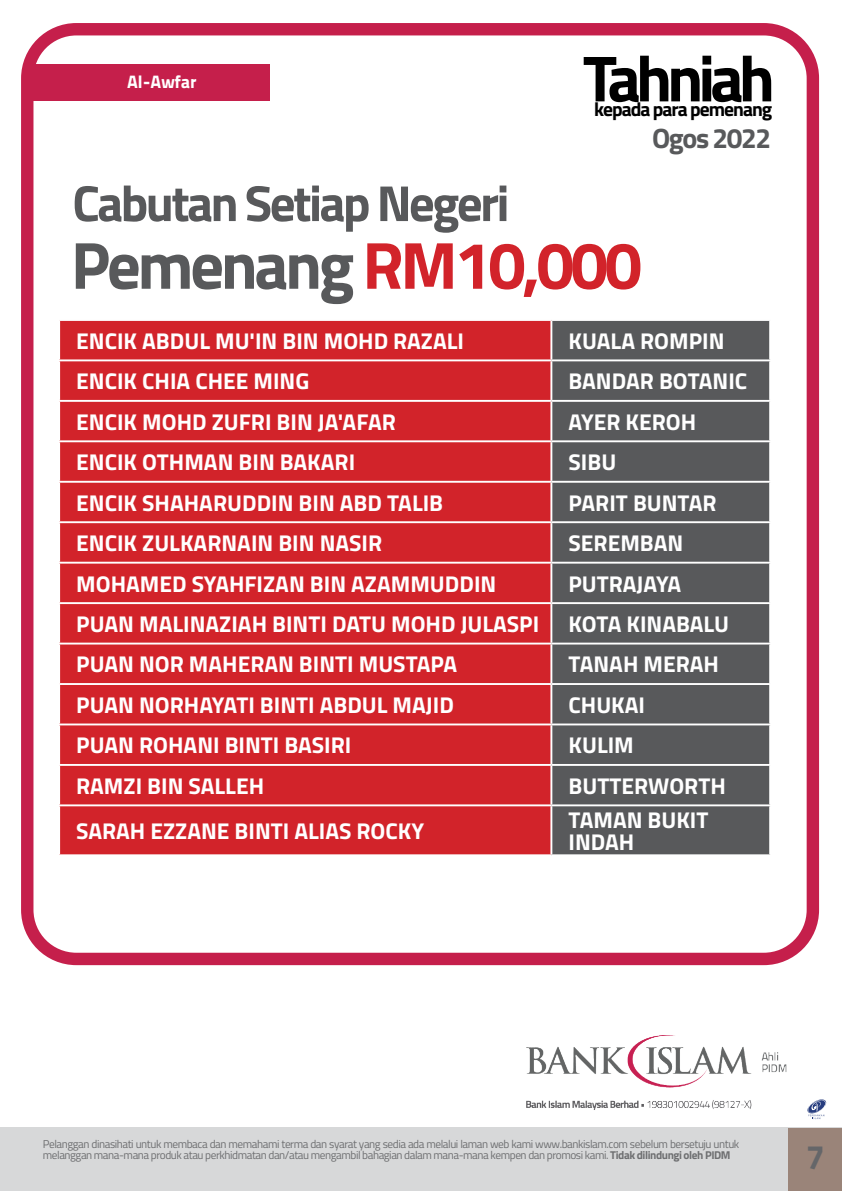
<style>
.page{position:relative;width:842px;height:1191px;background:#fff}
.page>*{position:absolute;margin:0;border:0;box-sizing:border-box;transform-origin:0 0}
.t1{font:700 66.7px "Titillium";letter-spacing:-.05em;color:#58595b}
.t2{font:700 65.3px "Titillium";letter-spacing:-.075em;color:#000}
.t3{font:700 50.7px "Titillium";letter-spacing:-.05em;color:#58595b}
.t4{font:700 34px "Titillium";color:#656669}
.t5{font:700 28px "Titillium";letter-spacing:-.05em;color:#58595b}
.t6{font:700 22.8px/22px "Titillium";color:#fff}
.t7{font:700 19.5px "Titillium";letter-spacing:-.05em;color:#000}
.t8{font:17.9px "Titillium Text 25 L 999 wt";color:#fff}
.t9{font:11.3px/11.3px "Titillium";letter-spacing:-.04em;color:#6e6f71}
.s1{color:#d2232a}
.s2{font-weight:700}
</style>
<div class="page">
<div style="left:29px;top:64px;width:241px;height:37px;background:#c51f4b"></div>
<div style="left:21px;top:23px;width:798px;height:942px;border:12px solid #c51f4b;border-radius:49px"></div>
<div style="left:0;top:1127px;width:842px;height:64px;background:#d7d8d9"></div>
<svg style="left:807px;top:1099px;width:19px;height:20px"></svg>
<div style="left:788px;top:1127px;width:54px;height:64px;background:#9a8479"></div>
<img style="left:526px;top:1035px;width:261px;height:75px">
<div style="left:60px;top:321px;width:490px;height:533px;background:#d2232a"></div>
<div style="left:552px;top:321px;width:217px;height:533px;background:#58595b"></div>
<hr style="left:58px;top:359px;width:493px;height:2px;background:#fff">
<hr style="left:551px;top:359px;width:220px;height:2px;background:#fff">
<hr style="left:58px;top:400px;width:493px;height:2px;background:#fff">
<hr style="left:551px;top:400px;width:220px;height:2px;background:#fff">
<hr style="left:58px;top:440px;width:493px;height:2px;background:#fff">
<hr style="left:551px;top:440px;width:220px;height:2px;background:#fff">
<hr style="left:58px;top:481px;width:493px;height:2px;background:#fff">
<hr style="left:551px;top:481px;width:220px;height:2px;background:#fff">
<hr style="left:58px;top:521px;width:493px;height:2px;background:#fff">
<hr style="left:551px;top:521px;width:220px;height:2px;background:#fff">
<hr style="left:58px;top:562px;width:493px;height:1px;background:#fff">
<hr style="left:551px;top:562px;width:220px;height:1px;background:#fff">
<hr style="left:58px;top:602px;width:493px;height:2px;background:#fff">
<hr style="left:551px;top:602px;width:220px;height:2px;background:#fff">
<hr style="left:58px;top:642px;width:493px;height:2px;background:#fff">
<hr style="left:551px;top:642px;width:220px;height:2px;background:#fff">
<hr style="left:58px;top:683px;width:493px;height:2px;background:#fff">
<hr style="left:551px;top:683px;width:220px;height:2px;background:#fff">
<hr style="left:58px;top:723px;width:493px;height:2px;background:#fff">
<hr style="left:551px;top:723px;width:220px;height:2px;background:#fff">
<hr style="left:58px;top:764px;width:493px;height:2px;background:#fff">
<hr style="left:551px;top:764px;width:220px;height:2px;background:#fff">
<hr style="left:58px;top:804px;width:493px;height:2px;background:#fff">
<hr style="left:551px;top:804px;width:220px;height:2px;background:#fff">
<p class="t8" style="left:127px;top:68px;width:71px">Al-Awfar</p>
<h2 class="t2" style="left:583px;top:29px;width:194px">Tahniah</h2>
<p class="t7" style="left:594px;top:95px;width:180px">kepada para pemenang</p>
<p class="t5" style="left:652px;top:117px;width:120px">Ogos 2022</p>
<h3 class="t3" style="left:72px;top:165px;width:439px">Cabutan Setiap Negeri</h3>
<h1 class="t1" style="left:71px;top:214px;width:573px">Pemenang <span class="s1">RM10,000</span></h1>
<p class="t6" style="left:76px;top:328px;width:389px">ENCIK ABDUL MU'IN BIN MOHD RAZALI</p>
<p class="t6" style="left:568px;top:328px;width:158px">KUALA ROMPIN</p>
<p class="t6" style="left:76px;top:369px;width:235px">ENCIK CHIA CHEE MING</p>
<p class="t6" style="left:568px;top:369px;width:180px">BANDAR BOTANIC</p>
<p class="t6" style="left:76px;top:409px;width:321px">ENCIK MOHD ZUFRI BIN JA'AFAR</p>
<p class="t6" style="left:568px;top:409px;width:129px">AYER KEROH</p>
<p class="t6" style="left:76px;top:450px;width:280px">ENCIK OTHMAN BIN BAKARI</p>
<p class="t6" style="left:568px;top:450px;width:49px">SIBU</p>
<p class="t6" style="left:76px;top:490px;width:368px">ENCIK SHAHARUDDIN BIN ABD TALIB</p>
<p class="t6" style="left:568px;top:490px;width:150px">PARIT BUNTAR</p>
<p class="t6" style="left:76px;top:531px;width:307px">ENCIK ZULKARNAIN BIN NASIR</p>
<p class="t6" style="left:568px;top:531px;width:116px">SEREMBAN</p>
<p class="t6" style="left:76px;top:571px;width:422px">MOHAMED SYAHFIZAN BIN AZAMMUDDIN</p>
<p class="t6" style="left:568px;top:571px;width:114px">PUTRAJAYA</p>
<p class="t6" style="left:76px;top:612px;width:464px">PUAN MALINAZIAH BINTI DATU MOHD JULASPI</p>
<p class="t6" style="left:568px;top:612px;width:162px">KOTA KINABALU</p>
<p class="t6" style="left:76px;top:652px;width:383px">PUAN NOR MAHERAN BINTI MUSTAPA</p>
<p class="t6" style="left:568px;top:652px;width:152px">TANAH MERAH</p>
<p class="t6" style="left:76px;top:692px;width:379px">PUAN NORHAYATI BINTI ABDUL MAJID</p>
<p class="t6" style="left:568px;top:692px;width:78px">CHUKAI</p>
<p class="t6" style="left:76px;top:733px;width:277px">PUAN ROHANI BINTI BASIRI</p>
<p class="t6" style="left:568px;top:733px;width:67px">KULIM</p>
<p class="t6" style="left:76px;top:773px;width:189px">RAMZI BIN SALLEH</p>
<p class="t6" style="left:568px;top:773px;width:159px">BUTTERWORTH</p>
<p class="t6" style="left:76px;top:819px;width:349px">SARAH EZZANE BINTI ALIAS ROCKY</p>
<p class="t6" style="left:568px;top:808px;width:141px">TAMAN BUKIT<br>INDAH</p>
<p class="t9" style="left:43px;top:1137px;width:698px">Pelanggan dinasihati untuk membaca dan memahami terma dan syarat yang sedia ada melalui laman web kami www.bankislam.com sebelum bersetuju untuk melanggan mana-mana produk atau perkhidmatan dan/atau mengambil bahagian dalam mana-mana kempen dan promosi kami. <span class="s2">Tidak dilindungi oleh PIDM</span></p>
<h3 class="t4" style="left:806px;top:1131px;width:21px">7</h3>
</div>
